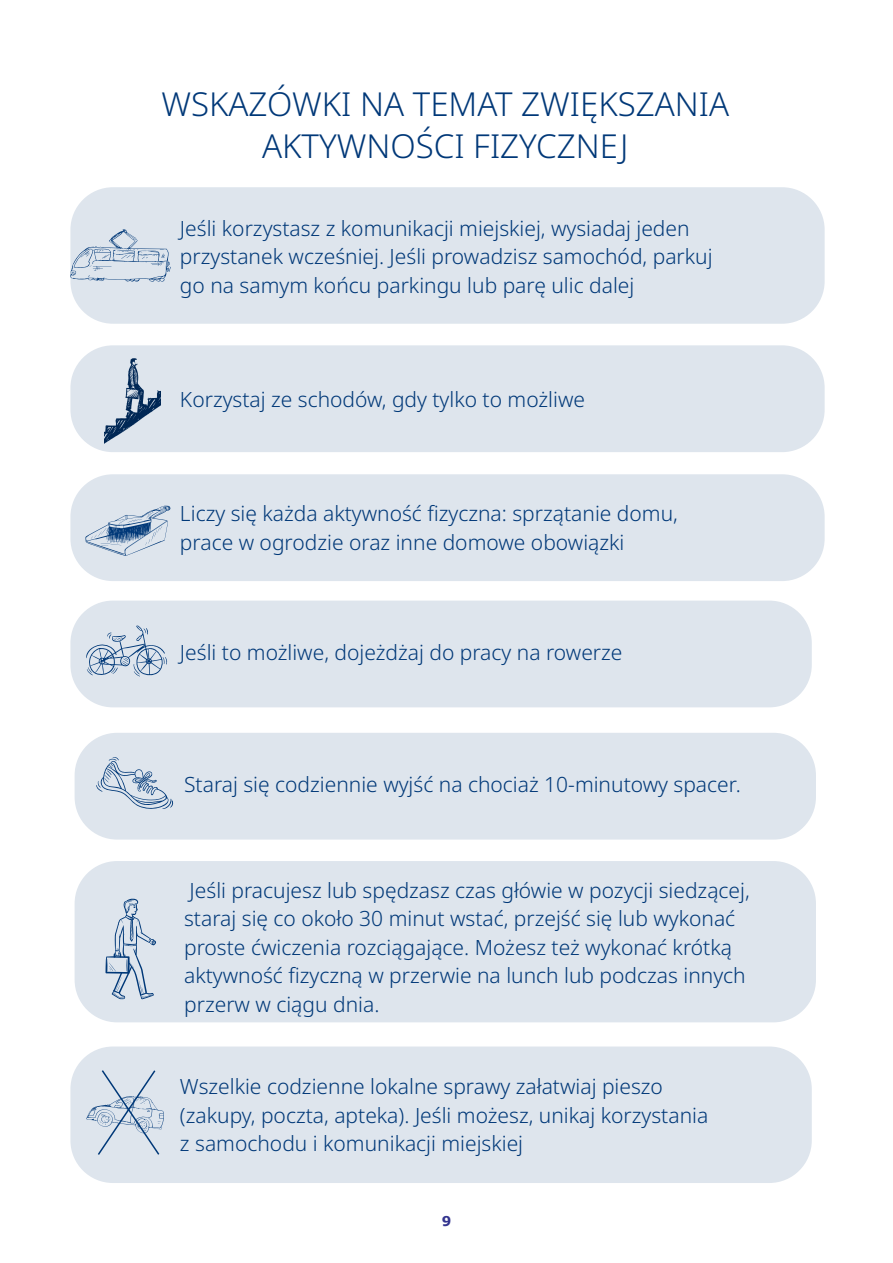
<style>
.page{position:relative;width:893px;height:1263px;background:#fff}
.page>*{position:absolute;margin:0;border:0;box-sizing:border-box;transform-origin:0 0}
.t1{font:300 33px/42.2px "Apis";color:#003878;text-align:center}
.t2{font:300 21px/28.5px "Apis";color:#003878}
.t3{font:700 13.5px "Verdana";color:#33348f}
</style>
<div class="page">
<div style="left:70px;top:187px;width:755px;height:137px;background:#dee5ed;border-radius:43px"></div>
<div style="left:70px;top:345px;width:755px;height:107px;background:#dee5ed;border-radius:43px"></div>
<div style="left:70px;top:474px;width:755px;height:107px;background:#dee5ed;border-radius:43px"></div>
<div style="left:70px;top:601px;width:742px;height:106px;background:#dee5ed;border-radius:43px"></div>
<div style="left:70px;top:1046px;width:742px;height:137px;background:#dee5ed;border-radius:43px"></div>
<svg style="left:70px;top:229px;width:101px;height:53px"></svg>
<svg style="left:86px;top:625px;width:81px;height:51px"></svg>
<svg style="left:86px;top:1070px;width:78px;height:85px"></svg>
<svg style="left:104px;top:358px;width:57px;height:86px"></svg>
<svg style="left:85px;top:506px;width:85px;height:50px"></svg>
<div style="left:75px;top:733px;width:741px;height:106px;background:#dee5ed;border-radius:43px"></div>
<div style="left:75px;top:861px;width:741px;height:161px;background:#dee5ed;border-radius:43px"></div>
<svg style="left:106px;top:898px;width:50px;height:101px"></svg>
<svg style="left:97px;top:757px;width:77px;height:52px"></svg>
<h1 class="t1" style="left:161px;top:84px;width:569px">WSKAZÓWKI NA TEMAT ZWIĘKSZANIA<br>AKTYWNOŚCI FIZYCZNEJ</h1>
<p class="t2" style="left:180px;top:214px;width:534px">Jeśli korzystasz z komunikacji miejskiej, wysiadaj jeden przystanek wcześniej. Jeśli prowadzisz samochód, parkuj go na samym końcu parkingu lub parę ulic dalej</p>
<p class="t2" style="left:180px;top:386px;width:407px">Korzystaj ze schodów, gdy tylko to możliwe</p>
<p class="t2" style="left:180px;top:500px;width:499px">Liczy się każda aktywność fizyczna: sprzątanie domu, prace w ogrodzie oraz inne domowe obowiązki</p>
<p class="t2" style="left:180px;top:639px;width:444px">Jeśli to możliwe, dojeżdżaj do pracy na rowerze</p>
<p class="t2" style="left:184px;top:771px;width:558px">Staraj się codziennie wyjść na chociaż 10-minutowy spacer.</p>
<p class="t2" style="left:184px;top:876px;width:567px">Jeśli pracujesz lub spędzasz czas główie w pozycji siedzącej, staraj się co około 30 minut wstać, przejść się lub wykonać proste ćwiczenia rozciągające. Możesz też wykonać krótką aktywność fizyczną w przerwie na lunch lub podczas innych przerw w ciągu dnia.</p>
<p class="t2" style="left:180px;top:1073px;width:530px">Wszelkie codzienne lokalne sprawy załatwiaj pieszo (zakupy, poczta, apteka). Jeśli możesz, unikaj korzystania z samochodu i komunikacji miejskiej</p>
<p class="t3" style="left:442px;top:1212px;width:11px">9</p>
</div>
